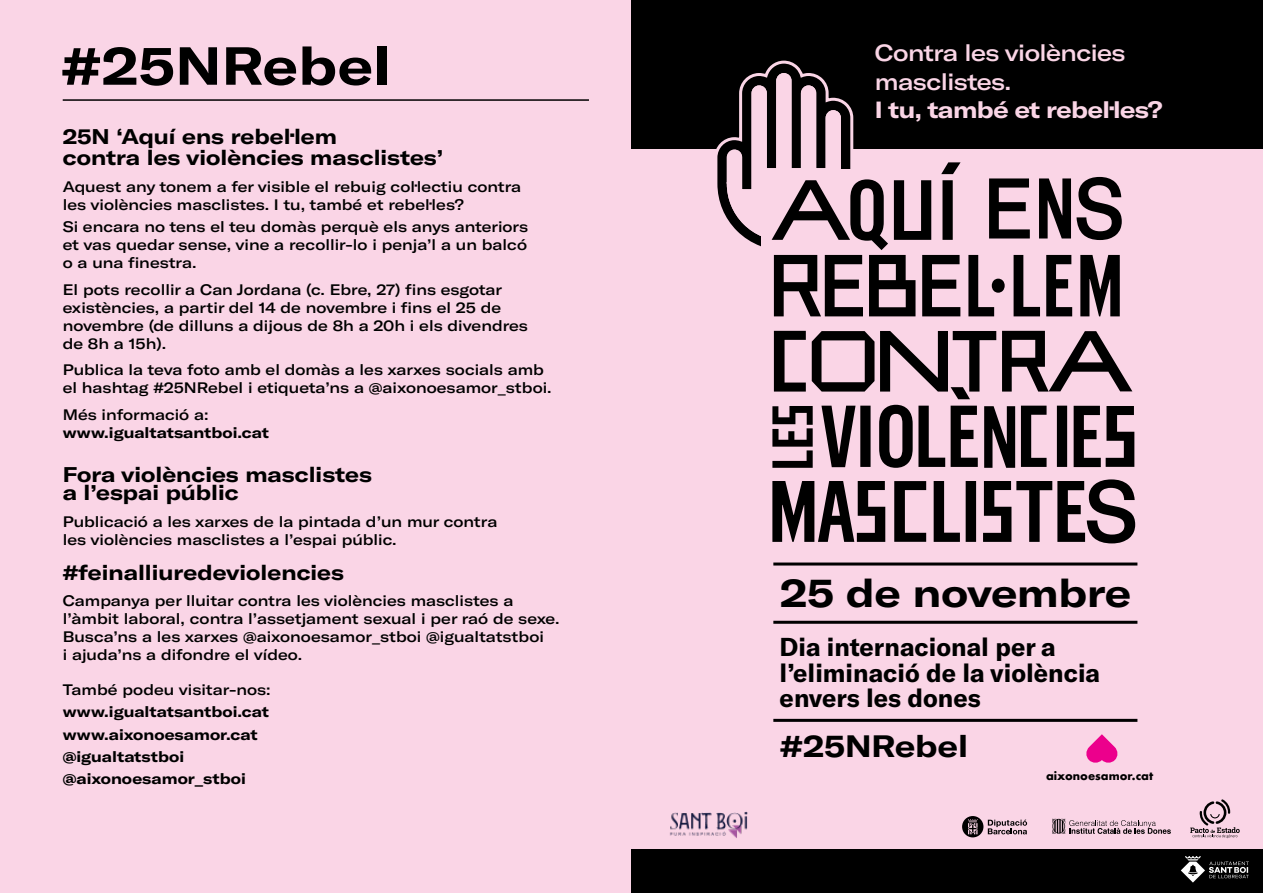
<style>
.page{position:relative;width:1263px;height:893px;background:#fff}
.page>*{position:absolute;margin:0;border:0;box-sizing:border-box;transform-origin:0 0}
.t1{font:700 expanded 52.8px "GT America";letter-spacing:.01em;color:#000}
.t2{font:700 expanded 39.15px "GT America";color:#000}
.t3{font:700 expanded 30.45px "GT America";color:#000}
.t4{font:700 25.5px/25.5px "GT America";color:#000}
.t5{font:500 expanded 23.1px/28.5px "GT America";letter-spacing:-.025em;color:#fad5e6}
.t6{font:700 expanded 23.1px "GT America";letter-spacing:-.025em;color:#fad5e6}
.t7{font:700 expanded 21px/21px "GT America";color:#000}
.t8{font:500 expanded 15px/18px "GT America";color:#000}
.t9{font:700 expanded 15px/22.2px "GT America";color:#000}
.t10{font:700 11.1px "Futura";color:#000}
</style>
<div class="page">
<div style="left:0;top:0;width:642px;height:99px;background:#fad5e6"></div>
<div style="left:631px;top:0;width:632px;height:893px;background:#fad5e6"></div>
<div style="left:0;top:94px;width:631px;height:799px;background:#fad5e6"></div>
<div style="left:631px;top:0;width:632px;height:149px;background:#000"></div>
<svg style="left:1086px;top:734px;width:32px;height:29px"></svg>
<hr style="left:775px;top:562px;width:361px;height:3px;background:#000">
<hr style="left:775px;top:621px;width:361px;height:3px;background:#000">
<hr style="left:775px;top:719px;width:361px;height:3px;background:#000">
<svg style="left:716px;top:60px;width:406px;height:256px"></svg>
<svg style="left:772px;top:331px;width:362px;height:137px"></svg>
<svg style="left:772px;top:479px;width:363px;height:64px"></svg>
<hr style="left:63px;top:99px;width:526px;height:2px;background:#000">
<svg style="left:1052px;top:819px;width:119px;height:15px"></svg>
<svg style="left:962px;top:816px;width:65px;height:21px"></svg>
<svg style="left:1190px;top:799px;width:50px;height:39px"></svg>
<img style="left:669px;top:812px;width:79px;height:26px">
<div style="left:631px;top:849px;width:632px;height:44px;background:#000"></div>
<svg style="left:1181px;top:856px;width:68px;height:27px"></svg>
<h1 class="t1" style="left:62px;top:33px;width:331px">#25NRebel</h1>
<h3 class="t7" style="left:63px;top:126px;width:382px">25N ‘Aquí ens rebel·lem<br>contra les violències masclistes’</h3>
<p class="t8" style="left:63px;top:177px;width:460px">Aquest any tonem a fer visible el rebuig col·lectiu contra les violències masclistes. I tu, també et rebel·les?</p>
<p class="t8" style="left:63px;top:218px;width:467px;text-align:justify">Si encara no tens el teu domàs perquè els anys anteriors et vas quedar sense, vine a recollir-lo i penja’l a un balcó o a una finestra.</p>
<p class="t8" style="left:63px;top:280px;width:467px">El pots recollir a Can Jordana (c. Ebre, 27) fins esgotar existències, a partir del 14 de novembre i fins el 25 de novembre (de dilluns a dijous de 8h a 20h i els divendres de 8h a 15h).</p>
<p class="t8" style="left:63px;top:361px;width:490px">Publica la teva foto amb el domàs a les xarxes socials amb el hashtag #25NRebel i etiqueta’ns a @aixonoesamor_stboi.</p>
<p class="t8" style="left:63px;top:405px;width:147px">Més informació a:</p>
<p class="t9" style="left:63px;top:421px;width:208px">www.igualtatsantboi.cat</p>
<h3 class="t7" style="left:63px;top:465px;width:311px;line-height:18px">Fora violències masclistes a l’espai públic</h3>
<p class="t8" style="left:63px;top:512px;width:436px">Publicació a les xarxes de la pintada d’un mur contra les violències masclistes a l’espai públic.</p>
<h3 class="t7" style="left:63px;top:561px;width:283px">#feinalliuredeviolencies</h3>
<p class="t8" style="left:63px;top:592px;width:498px">Campanya per lluitar contra les violències masclistes a l’àmbit laboral, contra l’assetjament sexual i per raó de sexe.<br>Busca’ns a les xarxes @aixonoesamor_stboi @igualtatstboi<br>i ajuda’ns a difondre el vídeo.</p>
<p class="t8" style="left:63px;top:681px;width:209px">També podeu visitar-nos:</p>
<p class="t9" style="left:63px;top:701px;width:208px">www.igualtatsantboi.cat www.aixonoesamor.cat @igualtatstboi @aixonoesamor_stboi</p>
<h3 class="t5" style="left:875px;top:38px;width:252px">Contra les violències masclistes.</h3>
<h3 class="t6" style="left:875px;top:95px;width:289px">I tu, també et rebel·les?</h3>
<h2 class="t2" style="left:780px;top:568px;width:353px">25 de novembre</h2>
<h3 class="t4" style="left:780px;top:634px;width:322px">Dia internacional per a l’eliminació de la violència envers les dones</h3>
<h3 class="t3" style="left:780px;top:727px;width:189px">#25NRebel</h3>
<p class="t10" style="left:1046px;top:767px;width:109px">aixonoesamor.cat</p>
</div>
